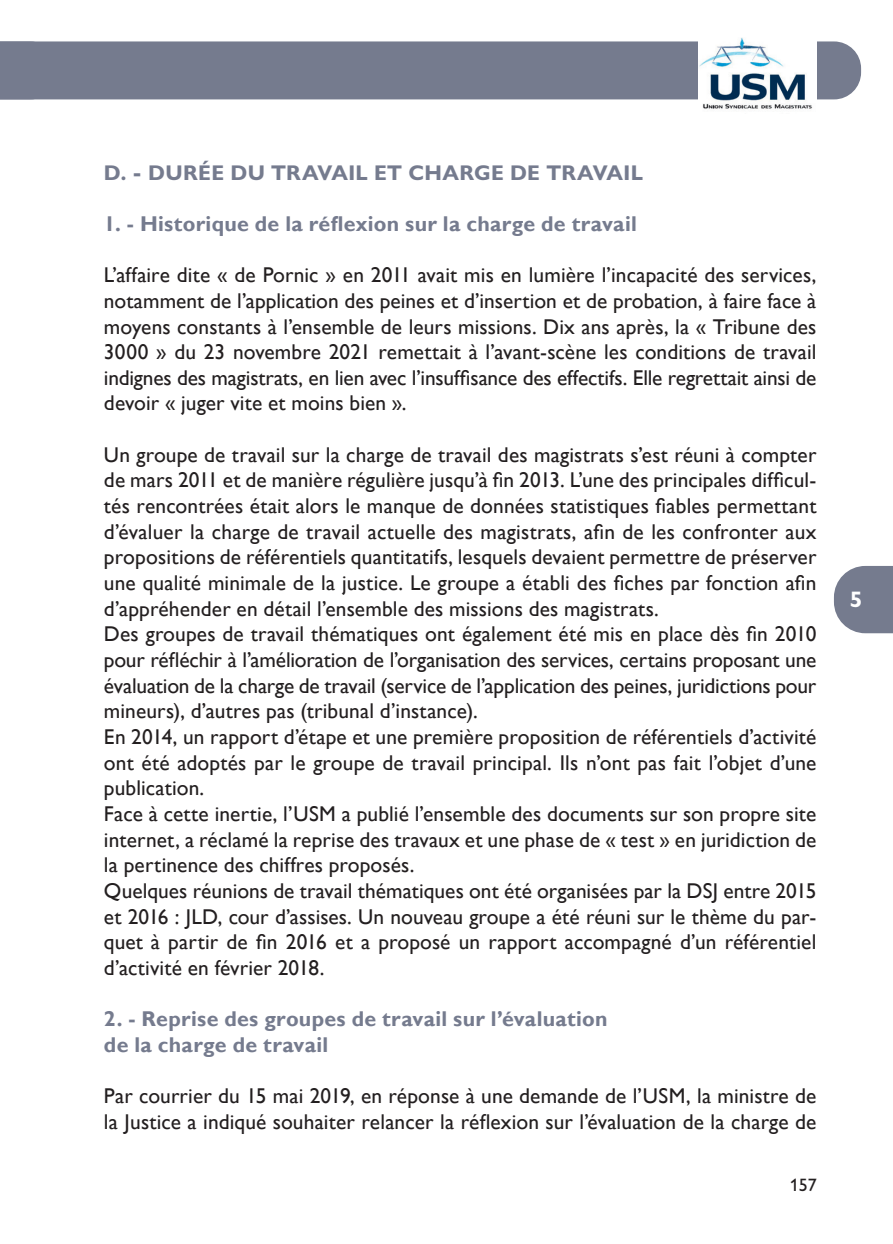
<style>
.page{position:relative;width:893px;height:1244px;background:#fff}
.page>*{position:absolute;margin:0;border:0;box-sizing:border-box;transform-origin:0 0}
.t1{font:700 22.5px "Gill Sans Nova";color:#fff}
.t2{font:21.38px/25.7px "Gill Sans";letter-spacing:.005em;color:#231f20}
.t3{font:700 21.38px/25.7px "Gill Sans";letter-spacing:.015em;color:#757b8e}
.t4{font:700 21.38px "Gill Sans Nova";letter-spacing:.015em;color:#757b8e}
.t5{font:500 18px "Gill Sans Nova";color:#231f20}
</style>
<div class="page">
<div style="left:57px;top:41px;width:804px;height:58px;background:#757b8e"></div>
<img style="left:699px;top:37px;width:117px;height:72px">
<svg style="left:834px;top:566px;width:59px;height:67px;background:#838899"></svg>
<div style="left:0;top:41px;width:57px;height:58px;background:#757b8e"></div>
<p class="t4" style="left:104px;top:159px;width:541px">D. - DURÉE DU TRAVAIL ET CHARGE DE TRAVAIL</p>
<p class="t3" style="left:104px;top:211px;width:534px">1. - Historique de la réflexion sur la charge de travail</p>
<p class="t2" style="left:104px;top:263px;width:714px;text-align:justify">L’affaire dite « de Pornic » en 2011 avait mis en lumière l’incapacité des services, notamment de l’application des peines et d’insertion et de probation, à faire face à moyens constants à l’ensemble de leurs missions. Dix ans après, la « Tribune des 3000 » du 23 novembre 2021 remettait à l’avant-scène les conditions de travail indignes des magistrats, en lien avec l’insuffisance des effectifs. Elle regrettait ainsi de devoir « juger vite et moins bien ».</p>
<p class="t2" style="left:104px;top:442px;width:714px">Un groupe de travail sur la charge de travail des magistrats s’est réuni à compter de mars 2011 et de manière régulière jusqu’à fin 2013. L’une des principales difficul&shy;tés rencontrées était alors le manque de données statistiques fiables permettant d’évaluer la charge de travail actuelle des magistrats, afin de les confronter aux propositions de référentiels quantitatifs, lesquels devaient permettre de préserver une qualité minimale de la justice. Le groupe a établi des fiches par fonction afin d’appréhender en détail l’ensemble des missions des magistrats.<br>Des groupes de travail thématiques ont également été mis en place dès fin 2010 pour réfléchir à l’amélioration de l’organisation des services, certains proposant une évaluation de la charge de travail (service de l’application des peines, juridictions pour mineurs), d’autres pas (tribunal d’instance).<br>En 2014, un rapport d’étape et une première proposition de référentiels d’activité ont été adoptés par le groupe de travail principal. Ils n’ont pas fait l’objet d’une publication.<br>Face à cette inertie, l’USM a publié l’ensemble des documents sur son propre site internet, a réclamé la reprise des travaux et une phase de « test » en juridiction de la pertinence des chiffres proposés.<br>Quelques réunions de travail thématiques ont été organisées par la DSJ entre 2015 et 2016 : JLD, cour d’assises. Un nouveau groupe a été réuni sur le thème du par&shy;quet à partir de fin 2016 et a proposé un rapport accompagné d’un référentiel d’activité en février 2018.</p>
<p class="t3" style="left:104px;top:1007px;width:505px">2. - Reprise des groupes de travail sur l’évaluation de la charge de travail</p>
<p class="t2" style="left:104px;top:1083px;width:714px">Par courrier du 15 mai 2019, en réponse à une demande de l’USM, la ministre de la Justice a indiqué souhaiter relancer la réflexion sur l’évaluation de la charge de</p>
<p class="t5" style="left:790px;top:1174px;width:28px">157</p>
<p class="t1" style="left:850px;top:586px;width:14px">5</p>
</div>
